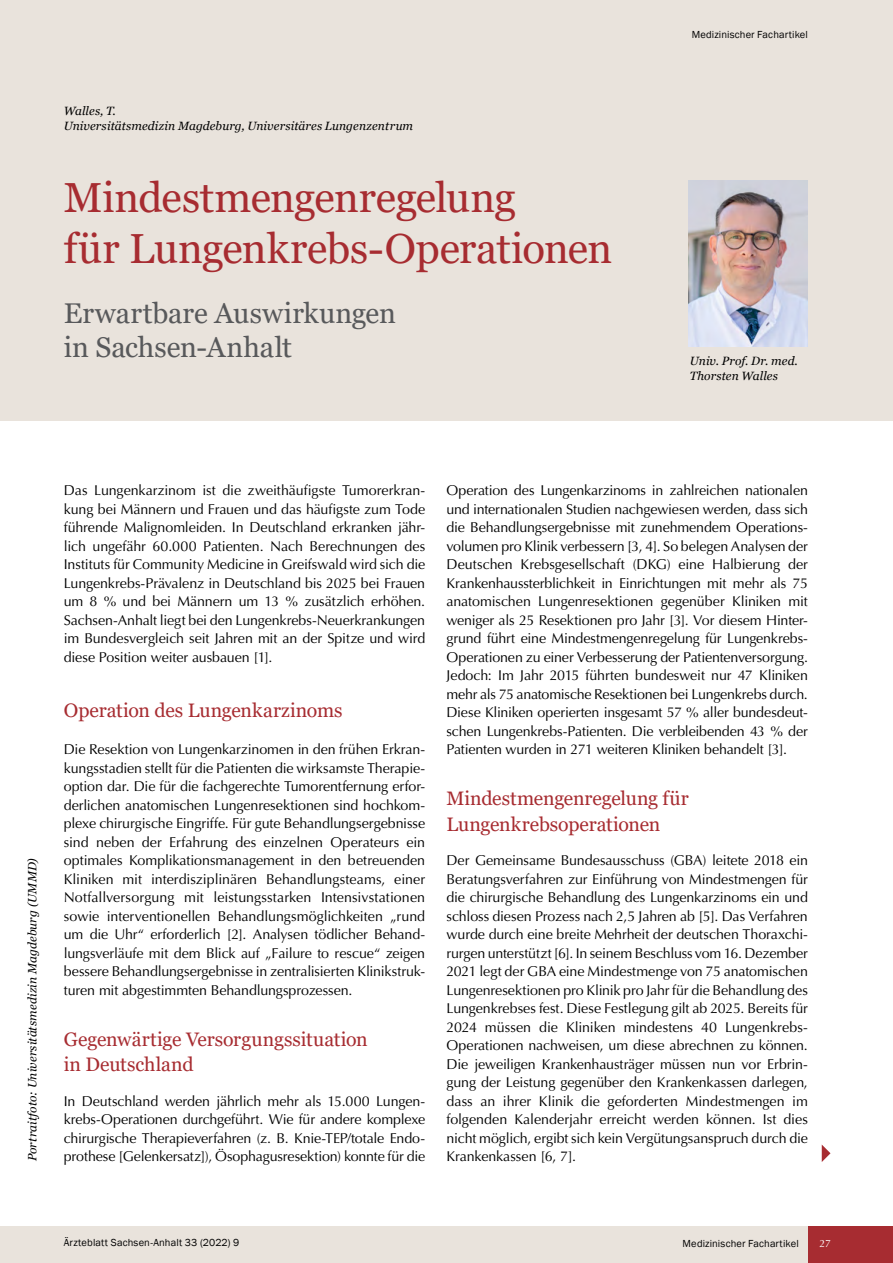
<style>
.page{position:relative;width:893px;height:1263px;background:#fff}
.page>*{position:absolute;margin:0;border:0;box-sizing:border-box;transform-origin:0 0}
.subheadline-13pt{font:42px "Georgia";letter-spacing:-.015em;color:#a72c31}
.subheadline-13pt-2{font:28.5px "Georgia";color:#58595b}
.subheadline-13pt-3{font:19.5px/25.5px "Georgia";letter-spacing:-.005em;color:#a72c31}
.subheadline-13pt-ein{font:19.5px "Georgia";color:#a72c31}
.fließtext-9_5pt{font:14.25px/18.5px "Optima LT";letter-spacing:-.01em;color:#000;text-align:justify}
.fließtext-9_5pt-2{font:italic 12px "Georgia";letter-spacing:.01em;color:#000}
.Namen{font:italic 12px "Georgia";letter-spacing:.005em;color:#000}
.t1{font:10.5px "Franklin Gothic";letter-spacing:.01em;color:#000}
.t2{font:10.5px "Optima LT";color:#fff}
</style>
<div class="page">
<div style="left:0;top:0;width:893px;height:421px;background:#e9e3dc"></div>
<div style="left:0;top:1226px;width:893px;height:37px;background:#e9e3dc"></div>
<div style="left:808px;top:1226px;width:85px;height:37px;background:#a72c31"></div>
<img style="left:688px;top:180px;width:120px;height:166px">
<svg style="left:822px;top:1145px;width:8px;height:17px"></svg>
<p class="fließtext-9_5pt-2" style="left:64px;top:104px;width:54px">Walles, T.</p>
<p class="fließtext-9_5pt-2" style="left:64px;top:118px;width:351px">Universitätsmedizin Magdeburg, Universitäres Lungenzentrum</p>
<p class="subheadline-13pt" style="left:64px;top:172px;width:454px">Mindestmengenregelung</p>
<p class="subheadline-13pt" style="left:64px;top:223px;width:550px">für Lungenkrebs-Operationen</p>
<p class="subheadline-13pt-2" style="left:64px;top:295px;width:334px">Erwartbare Auswirkungen</p>
<p class="subheadline-13pt-2" style="left:64px;top:330px;width:230px">in Sachsen-Anhalt</p>
<p class="t1" style="left:692px;top:28px;width:118px">Medizinischer Fachartikel</p>
<p class="fließtext-9_5pt-2" style="left:690px;top:354px;width:109px">Univ. Prof. Dr. med.</p>
<p class="fließtext-9_5pt-2" style="left:690px;top:368px;width:90px">Thorsten Walles</p>
<p class="Namen" style="left:25px;top:1161px;width:305px;rotate:-90deg">Portraitfoto: Universitätsmedizin Magdeburg (UMMD)</p>
<p class="fließtext-9_5pt" style="left:64px;top:481px;width:363px">Das Lungenkarzinom ist die zweithäufigste Tumorerkran&shy;kung bei Männern und Frauen und das häufigste zum Tode führende Malignomleiden. In Deutschland erkranken jähr&shy;lich ungefähr 60.000 Patienten. Nach Berechnungen des Instituts für Community Medicine in Greifswald wird sich die Lungenkrebs-Prävalenz in Deutschland bis 2025 bei Frauen um 8 % und bei Männern um 13 % zusätzlich erhöhen.<br>Sachsen-Anhalt liegt bei den Lungenkrebs-Neuerkrankungen im Bundesvergleich seit Jahren mit an der Spitze und wird diese Position weiter ausbauen [1].</p>
<p class="subheadline-13pt-ein" style="left:64px;top:699px;width:280px">Operation des Lungenkarzinoms</p>
<p class="fließtext-9_5pt" style="left:64px;top:740px;width:363px">Die Resektion von Lungenkarzinomen in den frühen Erkran&shy;kungsstadien stellt für die Patienten die wirksamste Therapie&shy;option dar. Die für die fachgerechte Tumorentfernung erfor&shy;derlichen anatomischen Lungenresektionen sind hochkom&shy;plexe chirurgische Eingriffe. Für gute Behandlungsergebnisse sind neben der Erfahrung des einzelnen Operateurs ein optimales Komplikationsmanagement in den betreuenden Kliniken mit interdisziplinären Behandlungsteams, einer Notfallversorgung mit leistungsstarken Intensivstationen sowie interventionellen Behandlungsmöglichkeiten „rund um die Uhr“ erforderlich [2]. Analysen tödlicher Behand&shy;lungsverläufe mit dem Blick auf „Failure to rescue“ zeigen bessere Behandlungsergebnisse in zentralisierten Klinikstruk&shy;turen mit abgestimmten Behandlungsprozessen.</p>
<p class="subheadline-13pt-3" style="left:64px;top:1027px;width:305px">Gegenwärtige Versorgungssituation in Deutschland</p>
<p class="fließtext-9_5pt" style="left:64px;top:1092px;width:363px">In Deutschland werden jährlich mehr als 15.000 Lungen&shy;krebs-Operationen durchgeführt. Wie für andere komplexe chirurgische Therapieverfahren (z. B. Knie-TEP/totale Endo&shy;prothese [Gelenkersatz]), Ösophagusresektion) konnte für die</p>
<p class="fließtext-9_5pt" style="left:446px;top:481px;width:363px">Operation des Lungenkarzinoms in zahlreichen nationalen und internationalen Studien nachgewiesen werden, dass sich die Behandlungsergebnisse mit zunehmendem Operations&shy;volumen pro Klinik verbessern [3, 4]. So belegen Analysen der Deutschen Krebsgesellschaft (DKG) eine Halbierung der Krankenhaussterblichkeit in Einrichtungen mit mehr als 75 anatomischen Lungenresektionen gegenüber Kliniken mit weniger als 25 Resektionen pro Jahr [3]. Vor diesem Hinter&shy;grund führt eine Mindestmengenregelung für Lungenkrebs-Operationen zu einer Verbesserung der Patientenversorgung.<br>Jedoch: Im Jahr 2015 führten bundesweit nur 47 Kliniken mehr als 75 anatomische Resektionen bei Lungenkrebs durch.<br>Diese Kliniken operierten insgesamt 57 % aller bundesdeut&shy;schen Lungenkrebs-Patienten. Die verbleibenden 43 % der Patienten wurden in 271 weiteren Kliniken behandelt [3].</p>
<p class="subheadline-13pt-3" style="left:446px;top:786px;width:244px">Mindestmengenregelung für<br>Lungenkrebsoperationen</p>
<p class="fließtext-9_5pt" style="left:446px;top:851px;width:363px">Der Gemeinsame Bundesausschuss (GBA) leitete 2018 ein Beratungsverfahren zur Einführung von Mindestmengen fü r die chirurgische Behandlung des Lungenkarzinoms ein und schloss diesen Prozess nach 2,5 Jahren ab [5]. Das Verfahren wurde durch eine breite Mehrheit der deutschen Thoraxchi&shy;rurgen unterstützt [6]. In seinem Beschluss vom 16. Dezember 2021 legt der GBA eine Mindestmenge von 75 anatomischen Lungenresektionen pro Klinik pro Jahr für die Behandlung des Lungenkrebses fest. Diese Festlegung gilt ab 2025. Bereits für 2024 müssen die Kliniken mindestens 40 Lungenkrebs-Operationen nachweisen, um diese abrechnen zu können.<br>Die jeweiligen Krankenhausträger müssen nun vor Erbrin&shy;gung der Leistung gegenüber den Krankenkassen darlegen, dass an ihrer Klinik die geforderten Mindestmengen im folgenden Kalenderjahr erreicht werden können. Ist dies nicht möglich, ergibt sich kein Vergütungsanspruch durch die Krankenkassen [6, 7].</p>
<p class="t1" style="left:64px;top:1236px;width:177px">Ärzteblatt Sachsen-Anhalt 33 (2022) 9</p>
<p class="t2" style="left:819px;top:1237px;width:13px">27</p>
<p class="t1" style="left:683px;top:1237px;width:118px">Medizinischer Fachartikel</p>
</div>
